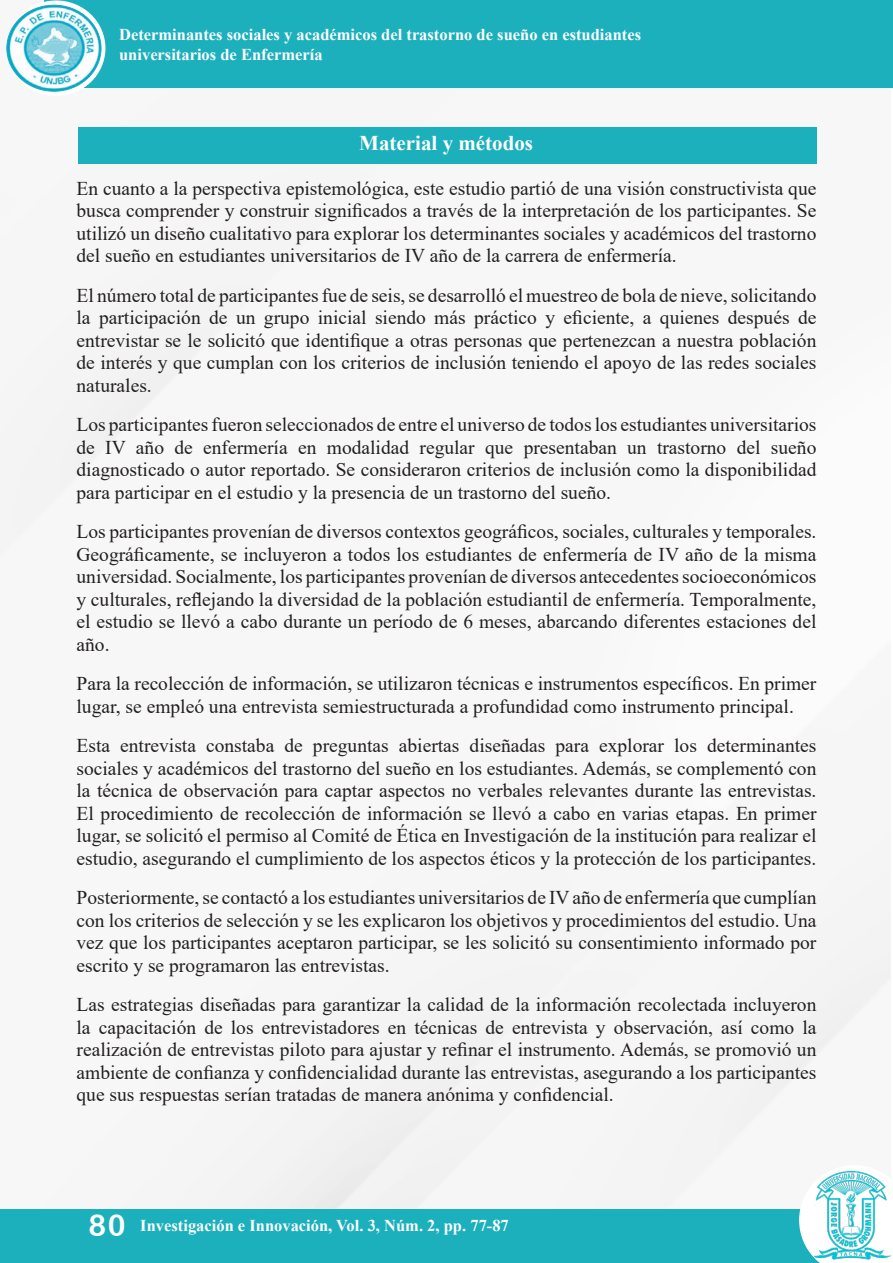
<style>
.page{position:relative;width:893px;height:1263px;background:#fff}
.page>*{position:absolute;margin:0;border:0;box-sizing:border-box;transform-origin:0 0}
.t1{font:700 21px "Times New Roman";color:#fff}
.t2{font:19.5px/22.5px "Times New Roman";color:#231f20;text-align:justify}
.t3{font:700 16.5px/19.8px "Times New Roman";color:#fff}
.s1{font-family:"Arial Rounded MT Bold";font-weight:400;font-size:30px}
</style>
<div class="page">
<img style="left:0;top:41px;width:891px;height:1168px">
<div style="left:0;top:1209px;width:870px;height:54px;background:#1cb0bd"></div>
<svg style="left:799px;top:1165px;width:92px;height:87px"></svg>
<div style="left:44px;top:0;width:848px;height:88px;background:#1cb0bd"></div>
<svg style="left:7px;top:0;width:98px;height:96px"></svg>
<img style="left:7px;top:5px;width:94px;height:86px">
<img style="left:809px;top:1168px;width:82px;height:95px">
<div style="left:78px;top:128px;width:738px;height:36px;background:#1cb0bd"></div>
<p class="t3" style="left:119px;top:24px;width:523px">Determinantes sociales y académicos del trastorno de sueño en estudiantes universitarios de Enfermería</p>
<p class="t1" style="left:359px;top:128px;width:175px">Material y métodos</p>
<p class="t2" style="left:77px;top:176px;width:741px">En cuanto a la perspectiva epistemológica, este estudio partió de una visión constructivista que busca comprender y construir significados a través de la interpretación de los participantes. Se utilizó un diseño cualitativo para explorar los determinantes sociales y académicos del trastorno del sueño en estudiantes universitarios de IV año de la carrera de enfermería.</p>
<p class="t2" style="left:77px;top:283px;width:741px">El número total de participantes fue de seis, se desarrolló el muestreo de bola de nieve, solicitando la participación de un grupo inicial siendo más práctico y eficiente, a quienes después de entrevistar se le solicitó que identifique a otras personas que pertenezcan a nuestra población de interés y que cumplan con los criterios de inclusión teniendo el apoyo de las redes sociales naturales.</p>
<p class="t2" style="left:77px;top:413px;width:741px">Los participantes fueron seleccionados de entre el universo de todos los estudiantes universitarios de IV año de enfermería en modalidad regular que presentaban un trastorno del sueño diagnosticado o autor reportado. Se consideraron criterios de inclusión como la disponibilidad para participar en el estudio y la presencia de un trastorno del sueño.</p>
<p class="t2" style="left:77px;top:520px;width:741px">Los participantes provenían de diversos contextos geográficos, sociales, culturales y temporales.<br>Geográficamente, se incluyeron a todos los estudiantes de enfermería de IV año de la misma universidad. Socialmente, los participantes provenían de diversos antecedentes socioeconómicos y culturales, reflejando la diversidad de la población estudiantil de enfermería. Temporalmente, el estudio se llevó a cabo durante un período de 6 meses, abarcando diferentes estaciones del año.</p>
<p class="t2" style="left:77px;top:672px;width:741px">Para la recolección de información, se utilizaron técnicas e instrumentos específicos. En primer lugar, se empleó una entrevista semiestructurada a profundidad como instrumento principal.</p>
<p class="t2" style="left:77px;top:734px;width:741px">Esta entrevista constaba de preguntas abiertas diseñadas para explorar los determinantes sociales y académicos del trastorno del sueño en los estudiantes. Además, se complementó con la técnica de observación para captar aspectos no verbales relevantes durante las entrevistas.<br>El procedimiento de recolección de información se llevó a cabo en varias etapas. En primer lugar, se solicitó el permiso al Comité de Ética en Investigación de la institución para realizar el estudio, asegurando el cumplimiento de los aspectos éticos y la protección de los participantes.</p>
<p class="t2" style="left:77px;top:886px;width:741px">Posteriormente, se contactó a los estudiantes universitarios de IV año de enfermería que cumplían con los criterios de selección y se les explicaron los objetivos y procedimientos del estudio. Una vez que los participantes aceptaron participar, se les solicitó su consentimiento informado por escrito y se programaron las entrevistas.</p>
<p class="t2" style="left:77px;top:993px;width:741px">Las estrategias diseñadas para garantizar la calidad de la información recolectada incluyeron la capacitación de los entrevistadores en técnicas de entrevista y observación, así como la realización de entrevistas piloto para ajustar y refinar el instrumento. Además, se promovió un ambiente de confianza y confidencialidad durante las entrevistas, asegurando a los participantes que sus respuestas serían tratadas de manera anónima y confidencial.</p>
<p class="t3" style="left:89px;top:1215px;width:422px"><span class="s1">80</span> Investigación e Innovación, Vol. 3, Núm. 2, pp. 77-87</p>
</div>
